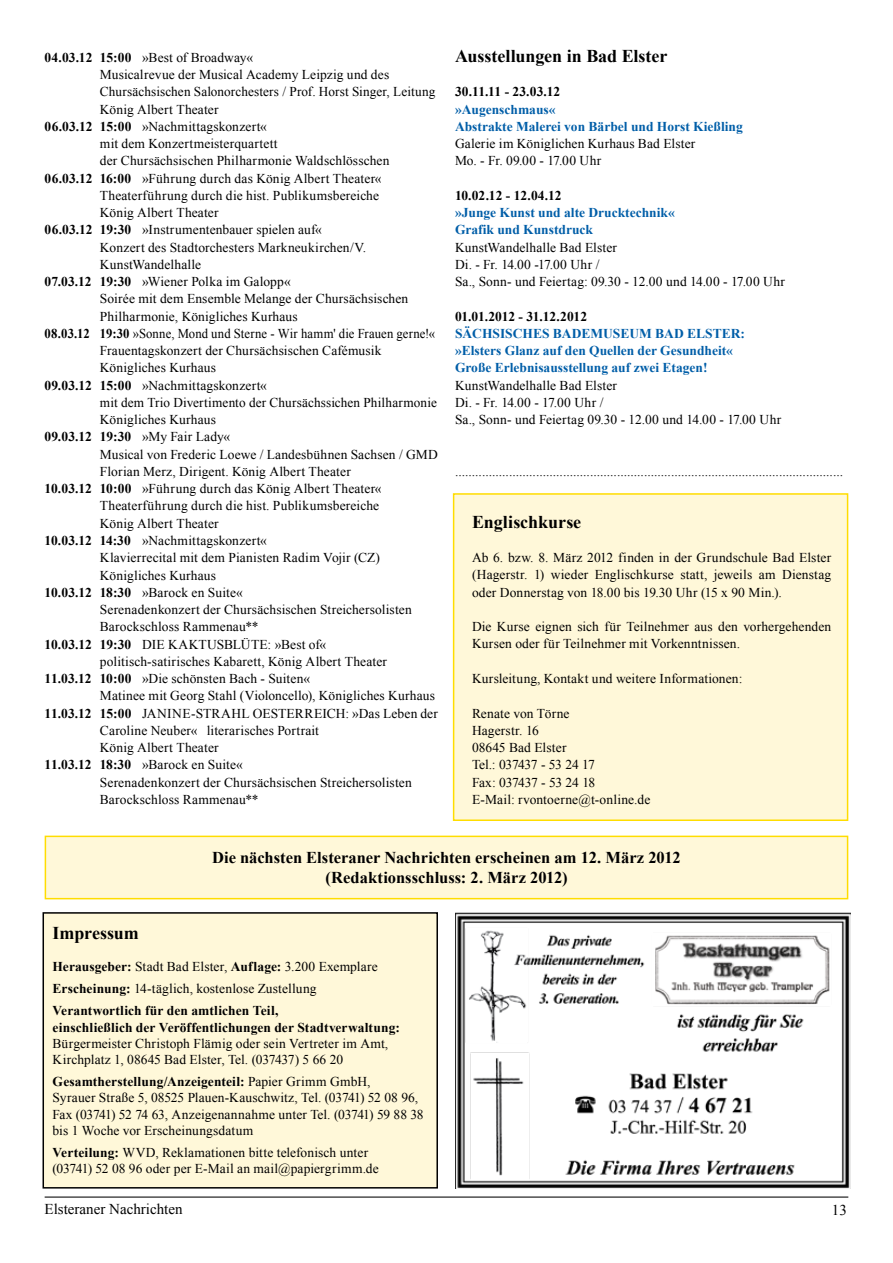
<style>
.page{position:relative;width:893px;height:1263px;background:#fff}
.page>*{position:absolute;margin:0;border:0;box-sizing:border-box;transform-origin:0 0}
.t1{font:700 18px "Times New Roman";letter-spacing:-.005em;color:#000}
.t2{font:700 16.5px/19.8px "Times New Roman";color:#000;text-align:center}
.t3{font:15px "Times New Roman";color:#000}
.t4{font:13.5px/17.2px "Times New Roman";letter-spacing:.01em;color:#000}
.t5{font:700 13.5px/22.2px "Times New Roman";letter-spacing:.005em;color:#000}
.t6{font:700 13.5px/17.2px "Times New Roman";color:#005ea8}
.t7{font:13.5px "Times New Roman";letter-spacing:.01em;color:#000;scale:.94 1}
.s1{font-weight:700}
.s2{font-weight:400}
</style>
<div class="page">
<hr style="left:45px;top:1196px;width:803px;height:1px;background:#000">
<div style="left:453px;top:493px;width:395px;height:328px;background:#fff8d9;border:2px solid #fd0"></div>
<div style="left:43px;top:913px;width:394px;height:275px;background:#fff8d9"></div>
<div style="left:43px;top:912px;width:395px;height:276px;border:2px solid #000"></div>
<div style="left:45px;top:836px;width:803px;height:63px;background:#fff8d9"></div>
<div style="left:45px;top:836px;width:803px;height:63px;border:2px solid #fd0"></div>
<img style="left:455px;top:912px;width:395px;height:276px">
<p class="t4" style="left:45px;top:49px;width:210px"><span class="s1">04.03.12 15:00</span> »Best of Broadway«</p>
<p class="t4" style="left:100px;top:66px;width:291px">Musicalrevue der Musical Academy Leipzig und des</p>
<p class="t4" style="left:100px;top:83px;width:337px">Chursächsischen Salonorchesters / Prof. Horst Singer, Leitung</p>
<p class="t4" style="left:100px;top:100px;width:120px">König Albert Theater</p>
<p class="t4" style="left:45px;top:118px;width:224px"><span class="s1">06.03.12 15:00</span> »Nachmittagskonzert«</p>
<p class="t4" style="left:100px;top:135px;width:179px">mit dem Konzertmeisterquartett</p>
<p class="t4" style="left:100px;top:152px;width:291px">der Chursächsischen Philharmonie Waldschlösschen</p>
<p class="t4" style="left:45px;top:169px;width:339px"><span class="s1">06.03.12 16:00</span> »Führung durch das König Albert Theater«</p>
<p class="t4" style="left:100px;top:187px;width:281px">Theaterführung durch die hist. Publikumsbereiche</p>
<p class="t4" style="left:100px;top:204px;width:120px">König Albert Theater</p>
<p class="t4" style="left:45px;top:221px;width:279px"><span class="s1">06.03.12 19:30</span> »Instrumentenbauer spielen auf«</p>
<p class="t4" style="left:100px;top:238px;width:268px">Konzert des Stadtorchesters Markneukirchen/V.</p>
<p class="t4" style="left:100px;top:256px;width:103px">KunstWandelhalle</p>
<p class="t4" style="left:45px;top:273px;width:248px"><span class="s1">07.03.12 19:30</span> »Wiener Polka im Galopp«</p>
<p class="t4" style="left:100px;top:290px;width:310px">Soirée mit dem Ensemble Melange der Chursächsischen</p>
<p class="t4" style="left:100px;top:307px;width:199px">Philharmonie, Königliches Kurhaus</p>
<p class="t7" style="left:45px;top:324px;width:417px"><span class="s1">08.03.12 19:30</span> »Sonne, Mond und Sterne - Wir hamm' die Frauen gerne!«</p>
<p class="t4" style="left:100px;top:342px;width:283px">Frauentagskonzert der Chursächsischen Cafémusik</p>
<p class="t4" style="left:100px;top:359px;width:118px">Königliches Kurhaus</p>
<p class="t4" style="left:45px;top:376px;width:224px"><span class="s1">09.03.12 15:00</span> »Nachmittagskonzert«</p>
<p class="t4" style="left:100px;top:394px;width:339px">mit dem Trio Divertimento der Chursächssichen Philharmonie</p>
<p class="t4" style="left:100px;top:411px;width:118px">Königliches Kurhaus</p>
<p class="t5" style="left:45px;top:425px;width:187px">09.03.12 19:30 <span class="s2">»My Fair Lady«</span></p>
<p class="t4" style="left:100px;top:445px;width:339px">Musical von Frederic Loewe / Landesbühnen Sachsen / GMD</p>
<p class="t4" style="left:100px;top:463px;width:252px">Florian Merz, Dirigent. König Albert Theater</p>
<p class="t4" style="left:45px;top:480px;width:339px"><span class="s1">10.03.12 10:00</span> »Führung durch das König Albert Theater«</p>
<p class="t4" style="left:100px;top:497px;width:281px">Theaterführung durch die hist. Publikumsbereiche</p>
<p class="t4" style="left:100px;top:514px;width:120px">König Albert Theater</p>
<p class="t4" style="left:45px;top:532px;width:224px"><span class="s1">10.03.12 14:30</span> »Nachmittagskonzert«</p>
<p class="t4" style="left:100px;top:549px;width:282px">Klavierrecital mit dem Pianisten Radim Vojir (CZ)</p>
<p class="t4" style="left:100px;top:566px;width:118px">Königliches Kurhaus</p>
<p class="t4" style="left:45px;top:583px;width:200px"><span class="s1">10.03.12 18:30</span> »Barock en Suite«</p>
<p class="t4" style="left:100px;top:601px;width:313px">Serenadenkonzert der Chursächsischen Streichersolisten</p>
<p class="t4" style="left:100px;top:618px;width:160px">Barockschloss Rammenau**</p>
<p class="t4" style="left:45px;top:635px;width:283px"><span class="s1">10.03.12 19:30</span> DIE KAKTUSBLÜTE: »Best of«</p>
<p class="t4" style="left:100px;top:652px;width:289px">politisch-satirisches Kabarett, König Albert Theater</p>
<p class="t4" style="left:45px;top:670px;width:267px"><span class="s1">11.03.12 10:00</span> »Die schönsten Bach - Suiten«</p>
<p class="t4" style="left:100px;top:687px;width:337px">Matinee mit Georg Stahl (Violoncello), Königliches Kurhaus</p>
<p class="t4" style="left:45px;top:704px;width:395px"><span class="s1">11.03.12 15:00</span> JANINE-STRAHL OESTERREICH: »Das Leben der</p>
<p class="t4" style="left:100px;top:721px;width:221px">Caroline Neuber« literarisches Portrait</p>
<p class="t4" style="left:100px;top:739px;width:120px">König Albert Theater</p>
<p class="t4" style="left:45px;top:756px;width:200px"><span class="s1">11.03.12 18:30</span> »Barock en Suite«</p>
<p class="t4" style="left:100px;top:773px;width:313px">Serenadenkonzert der Chursächsischen Streichersolisten</p>
<p class="t4" style="left:100px;top:790px;width:160px">Barockschloss Rammenau**</p>
<h1 class="t1" style="left:455px;top:43px;width:214px">Ausstellungen in Bad Elster</h1>
<p class="t5" style="left:455px;top:80px;width:107px">30.11.11 - 23.03.12</p>
<p class="t6" style="left:455px;top:100px;width:289px">»Augenschmaus«<br>Abstrakte Malerei von Bärbel und Horst Kießling</p>
<p class="t4" style="left:455px;top:135px;width:242px">Galerie im Königlichen Kurhaus Bad Elster<br>Mo. - Fr. 09.00 - 17.00 Uhr</p>
<p class="t5" style="left:455px;top:184px;width:108px">10.02.12 - 12.04.12</p>
<p class="t6" style="left:455px;top:204px;width:221px">»Junge Kunst und alte Drucktechnik«<br>Grafik und Kunstdruck</p>
<p class="t4" style="left:455px;top:238px;width:332px">KunstWandelhalle Bad Elster<br>Di. - Fr. 14.00 -17.00 Uhr /<br>Sa., Sonn- und Feiertag: 09.30 - 12.00 und 14.00 - 17.00 Uhr</p>
<p class="t5" style="left:455px;top:305px;width:134px">01.01.2012 - 31.12.2012</p>
<p class="t6" style="left:455px;top:324px;width:291px">SÄCHSISCHES BADEMUSEUM BAD ELSTER: »Elsters Glanz auf den Quellen der Gesundheit«<br>Große Erlebnisausstellung auf zwei Etagen!</p>
<p class="t4" style="left:455px;top:376px;width:328px">KunstWandelhalle Bad Elster<br>Di. - Fr. 14.00 - 17.00 Uhr /<br>Sa., Sonn- und Feiertag 09.30 - 12.00 und 14.00 - 17.00 Uhr</p>
<p class="t4" style="left:455px;top:463px;width:390px">...................................................................................................................</p>
<h1 class="t1" style="left:472px;top:509px;width:111px">Englischkurse</h1>
<p class="t4" style="left:472px;top:549px;width:361px;text-align:justify">Ab 6. bzw. 8. März 2012 finden in der Grundschule Bad Elster (Hagerstr. 1) wieder Englischkurse statt, jeweils am Dienstag oder Donnerstag von 18.00 bis 19.30 Uhr (15 x 90 Min.).</p>
<p class="t4" style="left:472px;top:618px;width:361px">Die Kurse eignen sich für Teilnehmer aus den vorhergehenden<br>Kursen oder für Teilnehmer mit Vorkenntnissen.</p>
<p class="t4" style="left:472px;top:670px;width:272px">Kursleitung, Kontakt und weitere Informationen:</p>
<p class="t4" style="left:472px;top:704px;width:180px">Renate von Törne<br>Hagerstr. 16<br>08645 Bad Elster<br>Tel.: 037437 - 53 24 17<br>Fax: 037437 - 53 24 18<br>E-Mail: rvontoerne@t-online.de</p>
<p class="t2" style="left:212px;top:847px;width:470px">Die nächsten Elsteraner Nachrichten erscheinen am 12. März 2012 (Redaktionsschluss: 2. März 2012)</p>
<h1 class="t1" style="left:53px;top:920px;width:88px">Impressum</h1>
<p class="t5" style="left:53px;top:955px;width:327px">Herausgeber: <span class="s2">Stadt Bad Elster,</span> Auflage: <span class="s2">3.200 Exemplare<br></span>Erscheinung: <span class="s2">14-täglich, kostenlose Zustellung<br></span>Verantwortlich für den amtlichen Teil,</p>
<p class="t5" style="left:53px;top:1016px;width:349px">einschließlich der Veröffentlichungen der Stadtverwaltung:</p>
<p class="t4" style="left:53px;top:1035px;width:337px;line-height:16.2px">Bürgermeister Christoph Flämig oder sein Vertreter im Amt,<br>Kirchplatz 1, 08645 Bad Elster, Tel. (037437) 5 66 20</p>
<p class="t4" style="left:53px;top:1073px;width:373px;line-height:16.2px"><span class="s1">Gesamtherstellung/Anzeigenteil:</span> Papier Grimm GmbH,<br>Syrauer Straße 5, 08525 Plauen-Kauschwitz, Tel. (03741) 52 08 96, Fax (03741) 52 74 63, Anzeigenannahme unter Tel. (03741) 59 88 38 bis 1 Woche vor Erscheinungsdatum</p>
<p class="t4" style="left:53px;top:1144px;width:328px;line-height:16.2px"><span class="s1">Verteilung:</span> WVD, Reklamationen bitte telefonisch unter (03741) 52 08 96 oder per E-Mail an mail@papiergrimm.de</p>
<p class="t3" style="left:45px;top:1199px;width:139px">Elsteraner Nachrichten</p>
<p class="t3" style="left:832px;top:1200px;width:16px">13</p>
</div>
